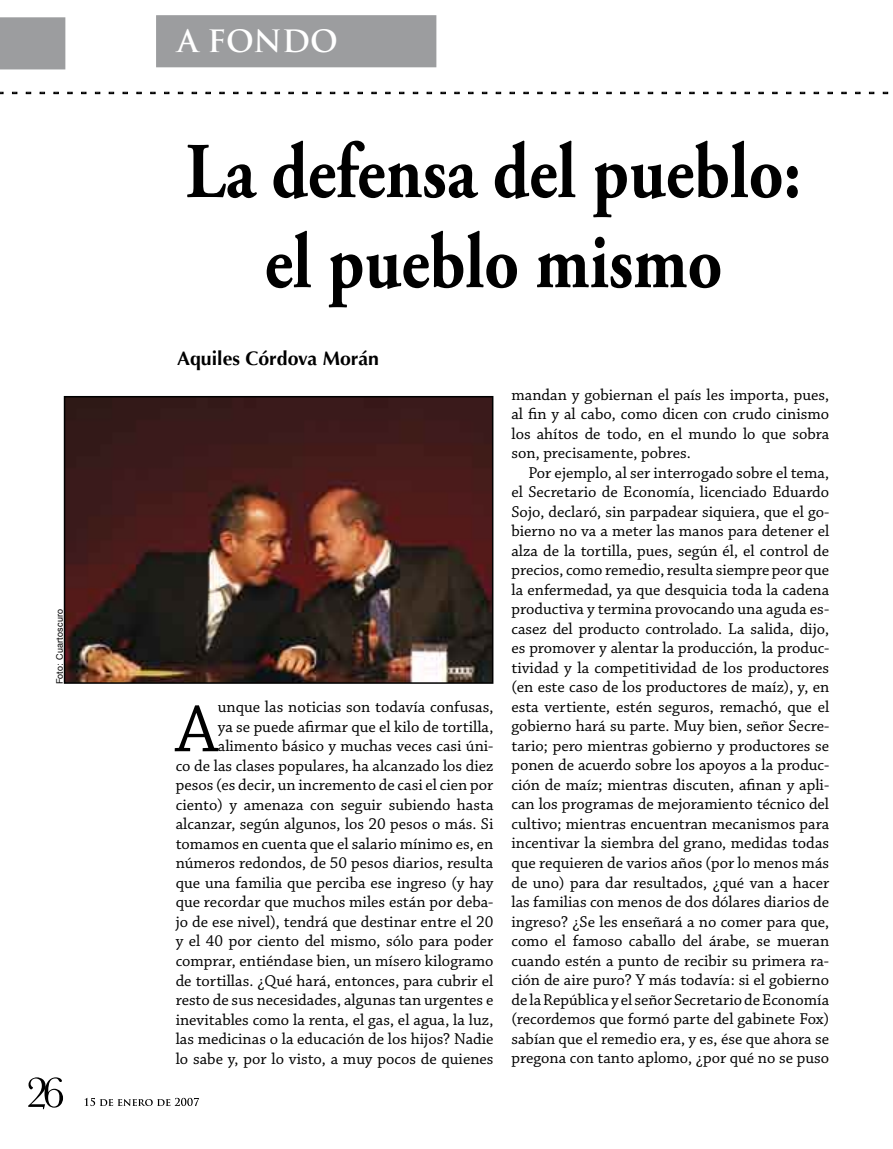
<style>
.page{position:relative;width:893px;height:1149px;background:#fff}
.page>*{position:absolute;margin:0;border:0;box-sizing:border-box;transform-origin:0 0}
.t1{font:700 78.75px/90px "Adobe Garamond Pro";color:#000;text-align:center;scale:.86 1}
.t2{font:69.6px "Chaparral Pro";color:#000}
.t3{font:700 30px "Trajan Pro";color:#fff}
.t4{font:22.5px "Times";color:#000;scale:.8 1}
.t5{font:700 19.5px "Optima";color:#000}
.t6{font:16.5px/19.5px "Chaparral Pro";color:#000;text-align:justify}
.t7{font:9px "Helvetica";letter-spacing:.025em;color:#000}
</style>
<div class="page">
<div style="left:156px;top:15px;width:280px;height:52px;background:#9c9d9f;border:2px solid #9c9d9f"></div>
<div style="left:0;top:18px;width:65px;height:51px;background:#9c9d9f"></div>
<svg style="left:28px;top:1077px;width:35px;height:31px"></svg>
<svg style="left:84px;top:1097px;width:115px;height:8px"></svg>
<img style="left:67px;top:399px;width:423px;height:281px">
<div style="left:64px;top:396px;width:429px;height:287px;border:2px solid #000"></div>
<h3 class="t3" style="left:177px;top:22px;width:162px">A FONDO</h3>
<h3 class="t4" style="left:-2px;top:69px;width:1115px">-----------------------------------------------------------------</h3>
<h1 class="t1" style="left:186px;top:128px;width:717px">La defensa del pueblo: el pueblo mismo</h1>
<p class="t7" style="left:53px;top:684px;width:77px;rotate:-90deg">Foto: Cuartoscuro</p>
<p class="t5" style="left:177px;top:347px;width:203px">Aquiles Córdova Morán</p>
<p class="t6" style="left:176px;top:697px;width:319px;text-align:right">unque las noticias son todavía confusas,<br>ya se puede afirmar que el kilo de tortilla, alimento básico y muchas veces casi úni-<br>co de las clases populares, ha alcanzado los diez pesos (es decir, un incremento de casi el cien por ciento) y amenaza con seguir subiendo hasta alcanzar, según algunos, los 20 pesos o más. Si tomamos en cuenta que el salario mínimo es, en números redondos, de 50 pesos diarios, resulta que una familia que perciba ese ingreso (y hay que recordar que muchos miles están por deba&shy;jo de ese nivel), tendrá que destinar entre el 20 y el 40 por ciento del mismo, sólo para poder comprar, entiéndase bien, un mísero kilogramo de tortillas. ¿Qué hará, entonces, para cubrir el resto de sus necesidades, algunas tan urgentes e inevitables como la renta, el gas, el agua, la luz, las medicinas o la educación de los hijos? Nadie lo sabe y, por lo visto, a muy pocos de quienes</p>
<h2 class="t2" style="left:176px;top:690px;width:44px">A</h2>
<p class="t6" style="left:511px;top:385px;width:319px">mandan y gobiernan el país les importa, pues, al fin y al cabo, como dicen con crudo cinismo los ahítos de todo, en el mundo lo que sobra son, precisamente, pobres.</p>
<p class="t6" style="left:511px;top:463px;width:319px;text-indent:17px">Por ejemplo, al ser interrogado sobre el tema, el Secretario de Economía, licenciado Eduardo Sojo, declaró, sin parpadear siquiera, que el go&shy;bierno no va a meter las manos para detener el alza de la tortilla, pues, según él, el control de precios, como remedio, resulta siempre peor que la enfermedad, ya que desquicia toda la cadena productiva y termina provocando una aguda es&shy;casez del producto controlado. La salida, dijo, es promover y alentar la producción, la produc&shy;tividad y la competitividad de los productores (en este caso de los productores de maíz), y, en esta vertiente, estén seguros, remachó, que el gobierno hará su parte. Muy bien, señor Secre&shy;tario; pero mientras gobierno y productores se ponen de acuerdo sobre los apoyos a la produc&shy;ción de maíz; mientras discuten, afinan y apli&shy;can los programas de mejoramiento técnico del cultivo; mientras encuentran mecanismos para incentivar la siembra del grano, medidas todas que requieren de varios años (por lo menos más de uno) para dar resultados, ¿qué van a hacer las familias con menos de dos dólares diarios de ingreso? ¿Se les enseñará a no comer para que, como el famoso caballo del árabe, se mueran cuando estén a punto de recibir su primera ra&shy;ción de aire puro? Y más todavía: si el gobierno de la República y el señor Secretario de Economía (recordemos que formó parte del gabinete Fox) sabían que el remedio era, y es, ése que ahora se pregona con tanto aplomo, ¿por qué no se puso</p>
</div>
